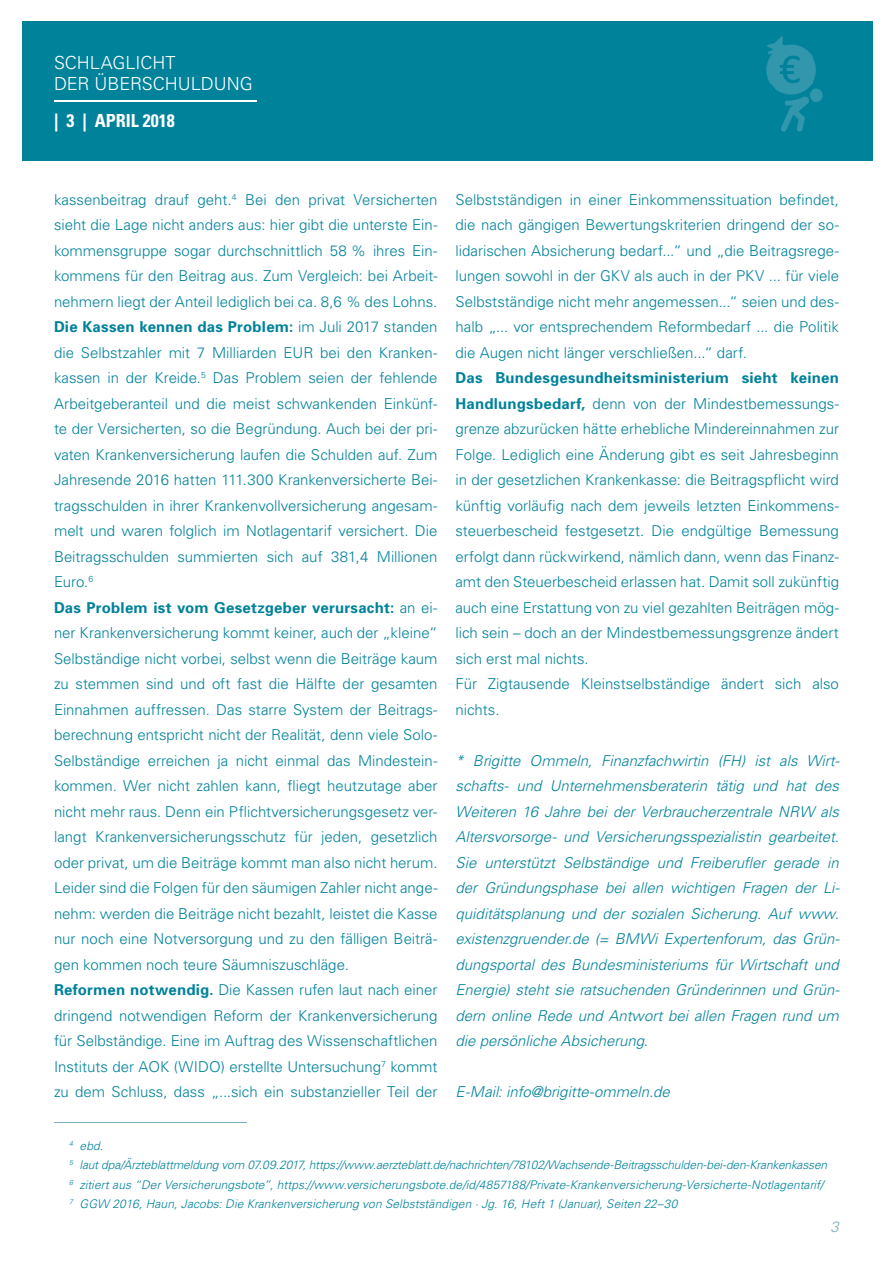
<style>
.page{position:relative;width:893px;height:1263px;background:#fff}
.page>*{position:absolute;margin:0;border:0;box-sizing:border-box;transform-origin:0 0}
.t1{font:300 18px/21.6px "Univers";color:#fff}
.t2{font:700 condensed 18px "Univers";color:#fff}
.t3{font:300 15px/25.5px "Univers";color:#00829b}
.t4{font:italic 300 15px/25.5px "Univers";color:#00829b;text-align:justify}
.t5{font:italic 300 15px "Univers";color:#7fb0c2}
.t6{font:italic 300 12px/19.5px "Univers";letter-spacing:-.005em;color:#00829b}
.s1{font-weight:700}
</style>
<div class="page">
<div style="left:22px;top:21px;width:850px;height:139px;background:#00829b"></div>
<img style="left:766px;top:37px;width:57px;height:95px">
<hr style="left:54px;top:100px;width:202px;height:2px;background:#fff">
<hr style="left:54px;top:1122px;width:192px;height:1px;background:#7fb0c2">
<p class="t1" style="left:54px;top:51px;width:200px">SCHLAGLICHT<br>DER ÜBERSCHULDUNG</p>
<p class="t2" style="left:54px;top:109px;width:122px">| 3 | APRIL 2018</p>
<p class="t3" style="left:54px;top:186px;width:385px">kassenbeitrag drauf geht.<sup>4</sup> Bei den privat Versicherten sieht die Lage nicht anders aus: hier gibt die unterste Ein&shy;kommensgruppe sogar durchschnittlich 58 % ihres Ein&shy;kommens für den Beitrag aus. Zum Vergleich: bei Arbeit&shy;nehmern liegt der Anteil lediglich bei ca. 8,6 % des Lohns.<br><span class="s1">Die Kassen kennen das Problem:</span> im Juli 2017 standen die Selbstzahler mit 7 Milliarden EUR bei den Kranken&shy;kassen in der Kreide.<sup>5</sup> Das Problem seien der fehlende Arbeitgeberanteil und die meist schwankenden Einkünf&shy;te der Versicherten, so die Begründung. Auch bei der pri&shy;vaten Krankenversicherung laufen die Schulden auf. Zum Jahresende 2016 hatten 111.300 Krankenversicherte Bei&shy;tragsschulden in ihrer Krankenvollversicherung angesam&shy;melt und waren folglich im Notlagentarif versichert. Die Beitragsschulden summierten sich auf 381,4 Millionen Euro.<sup>6<br></sup><span class="s1">Das Problem ist vom Gesetzgeber verursacht:</span> an ei&shy;ner Krankenversicherung kommt keiner, auch der „kleine“ Selbständige nicht vorbei, selbst wenn die Beiträge kaum zu stemmen sind und oft fast die Hälfte der gesamten Einnahmen auffressen. Das starre System der Beitrags&shy;berechnung entspricht nicht der Realität, denn viele Solo-Selbständige erreichen ja nicht einmal das Mindestein&shy;kommen. Wer nicht zahlen kann, fliegt heutzutage aber nicht mehr raus. Denn ein Pflichtversicherungsgesetz ver&shy;langt Krankenversicherungsschutz für jeden, gesetzlich oder privat, um die Beiträge kommt man also nicht herum.<br>Leider sind die Folgen für den säumigen Zahler nicht ange&shy;nehm: werden die Beiträge nicht bezahlt, leistet die Kasse nur noch eine Notversorgung und zu den fälligen Beiträ&shy;gen kommen noch teure Säumniszuschläge.<br><span class="s1">Reformen notwendig.</span> Die Kassen rufen laut nach einer dringend notwendigen Reform der Krankenversicherung für Selbständige. Eine im Auftrag des Wissenschaftlichen Instituts der AOK (WIDO) erstellte Untersuchung<sup>7</sup> kommt zu dem Schluss, dass „...sich ein substanzieller Teil der</p>
<p class="t3" style="left:455px;top:186px;width:385px;text-align:justify">Selbstständigen in einer Einkommenssituation befindet, die nach gängigen Bewertungskriterien dringend der so&shy;lidarischen Absicherung bedarf...“ und „die Beitragsrege&shy;lungen sowohl in der GKV als auch in der PKV ... für viele Selbstständige nicht mehr angemessen...“ seien und des&shy;halb „... vor entsprechendem Reformbedarf ... die Politik die Augen nicht länger verschließen...“ darf.</p>
<p class="t3" style="left:455px;top:365px;width:385px"><span class="s1">Das Bundesgesundheitsministerium sieht keinen Handlungsbedarf,</span> denn von der Mindestbemessungs&shy;grenze abzurücken hätte erhebliche Mindereinnahmen zur Folge. Lediglich eine Änderung gibt es seit Jahresbeginn in der gesetzlichen Krankenkasse: die Beitragspflicht wird künftig vorläufig nach dem jeweils letzten Einkommens&shy;steuerbescheid festgesetzt. Die endgültige Bemessung erfolgt dann rückwirkend, nämlich dann, wenn das Finanz&shy;amt den Steuerbescheid erlassen hat. Damit soll zukünftig auch eine Erstattung von zu viel gezahlten Beiträgen mög&shy;lich sein – doch an der Mindestbemessungsgrenze ändert sich erst mal nichts.<br>Für Zigtausende Kleinstselbständige ändert sich also nichts.</p>
<p class="t4" style="left:455px;top:747px;width:386px">* Brigitte Ommeln, Finanzfachwirtin (FH) ist als Wirt&shy;schafts- und Unternehmensberaterin tätig und hat des Weiteren 16 Jahre bei der Verbraucherzentrale NRW als Altersvorsorge- und Versicherungsspezialistin gearbeitet.<br>Sie unterstützt Selbständige und Freiberufler gerade in der Gründungsphase bei allen wichtigen Fragen der Li&shy;quiditätsplanung und der sozialen Sicherung. Auf www. existenzgruender.de (= BMWi Expertenforum, das Grün&shy;dungsportal des Bundesministeriums für Wirtschaft und Energie) steht sie ratsuchenden Gründerinnen und Grün&shy;dern online Rede und Antwort bei allen Fragen rund um die persönliche Absicherung.</p>
<p class="t4" style="left:455px;top:1079px;width:216px">E-Mail: info@brigitte-ommeln.de</p>
<p class="t6" style="left:69px;top:1135px;width:760px"><sup>4</sup> ebd.<br><sup>5</sup> laut dpa/Ärzteblattmeldung vom 07.09.2017, https://www.aerzteblatt.de/nachrichten/78102/Wachsende-Beitragsschulden-bei-den-Krankenkassen <sup>6</sup> zitiert aus “Der Versicherungsbote”, https://www.versicherungsbote.de/id/4857188/Private-Krankenversicherung-Versicherte-Notlagentarif/ <sup>7</sup> GGW 2016, Haun, Jacobs: Die Krankenversicherung von Selbstständigen · Jg. 16, Heft 1 (Januar), Seiten 22–30</p>
<p class="t5" style="left:831px;top:1217px;width:10px">3</p>
</div>
